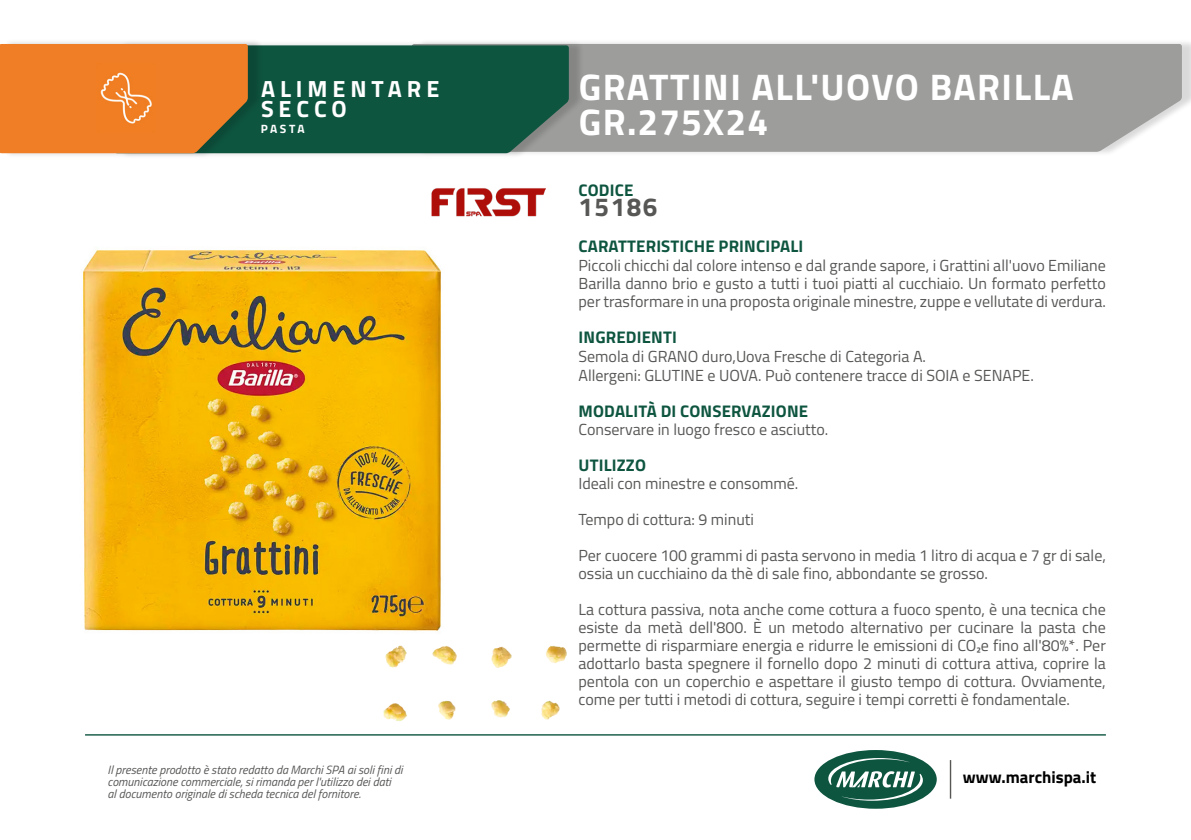
<style>
.page{position:relative;width:1191px;height:840px;background:#fff}
.page>*{position:absolute;margin:0;border:0;box-sizing:border-box;transform-origin:0 0}
.t1{font:700 37px "Titillium Web";letter-spacing:.04em;color:#fff}
.t2{font:700 26px "Titillium Web";letter-spacing:.06em;color:#575756}
.t3{font:700 23.4px/19.8px "Titillium Web";letter-spacing:.21em;color:#fff}
.t4{font:700 16.8px "Titillium Web";letter-spacing:.01em;color:#0e5540}
.t5{font:700 16.8px "Titillium Web";color:#000}
.t6{font:16px/18px "Titillium Web";color:#575756;text-align:justify}
.t7{font:italic 12px/12px "Titillium Web";color:#575756}
.t8{font:700 12px "Titillium Web";letter-spacing:.195em;color:#fff}
</style>
<div class="page">
<div style="left:416px;top:39px;width:775px;height:118px;background:#000;opacity:.15"></div>
<div style="left:584px;top:44px;width:597px;height:108px;background:#9d9d9c"></div>
<div style="left:119px;top:40px;width:465px;height:119px;background:#000;opacity:.15"></div>
<div style="left:263px;top:45px;width:306px;height:108px;background:#0e5540"></div>
<div style="left:4px;top:38px;width:259px;height:121px;background:#000;opacity:.15"></div>
<div style="left:0;top:44px;width:248px;height:109px;background:#ef7e26"></div>
<img style="left:96px;top:63px;width:59px;height:69px">
<img style="left:432px;top:188px;width:113px;height:29px">
<img style="left:83px;top:250px;width:358px;height:381px">
<img style="left:376px;top:626px;width:196px;height:110px">
<hr style="left:949px;top:759px;width:2px;height:39px;background:#575756">
<div style="left:814px;top:749px;width:122px;height:59px;background:#0e5540;border-radius:50%"></div>
<svg style="left:828px;top:757px;width:95px;height:43px"></svg>
<hr style="left:85px;top:733px;width:1021px;height:2px;background:#0e5540">
<p class="t3" style="left:261px;top:78px;width:180px">ALIMENTARE<br>SECCO</p>
<p class="t8" style="left:261px;top:120px;width:45px">PASTA</p>
<p class="t7" style="left:108px;top:762px;width:296px">Il presente prodotto è stato redatto da Marchi SPA ai soli fini di comunicazione commerciale, si rimanda per l'utilizzo dei dati<br>al documento originale di scheda tecnica del fornitore.</p>
<p class="t1" style="left:578px;top:59px;width:497px">GRATTINI ALL'UOVO BARILLA</p>
<p class="t1" style="left:578px;top:93px;width:191px">GR.275X24</p>
<p class="t4" style="left:578px;top:177px;width:56px">CODICE</p>
<p class="t2" style="left:578px;top:187px;width:81px">15186</p>
<p class="t4" style="left:578px;top:233px;width:226px">CARATTERISTICHE PRINCIPALI</p>
<p class="t6" style="left:578px;top:255px;width:529px">Piccoli chicchi dal colore intenso e dal grande sapore, i Grattini all'uovo Emiliane Barilla danno brio e gusto a tutti i tuoi piatti al cucchiaio. Un formato perfetto per trasformare in una proposta originale minestre, zuppe e vellutate di verdura.</p>
<p class="t4" style="left:578px;top:323px;width:100px">INGREDIENTI</p>
<p class="t6" style="left:578px;top:346px;width:349px">Semola di GRANO duro,Uova Fresche di Categoria A.</p>
<p class="t6" style="left:578px;top:365px;width:457px">Allergeni: GLUTINE e UOVA. Può contenere tracce di SOIA e SENAPE.</p>
<p class="t4" style="left:578px;top:397px;width:231px">MODALITÀ DI CONSERVAZIONE</p>
<p class="t6" style="left:578px;top:419px;width:251px">Conservare in luogo fresco e asciutto.</p>
<p class="t4" style="left:578px;top:451px;width:69px">UTILIZZO</p>
<p class="t6" style="left:578px;top:473px;width:221px">Ideali con minestre e consommé.</p>
<p class="t6" style="left:578px;top:509px;width:177px">Tempo di cottura: 9 minuti</p>
<p class="t6" style="left:578px;top:545px;width:529px">Per cuocere 100 grammi di pasta servono in media 1 litro di acqua e 7 gr di sale, ossia un cucchiaino da thè di sale fino, abbondante se grosso.</p>
<p class="t6" style="left:578px;top:599px;width:529px">La cottura passiva, nota anche come cottura a fuoco spento, è una tecnica che esiste da metà dell'800. È un metodo alternativo per cucinare la pasta che permette di risparmiare energia e ridurre le emissioni di CO₂e fino all'80%*. Per adottarlo basta spegnere il fornello dopo 2 minuti di cottura attiva, coprire la pentola con un coperchio e aspettare il giusto tempo di cottura. Ovviamente, come per tutti i metodi di cottura, seguire i tempi corretti è fondamentale.</p>
<p class="t5" style="left:963px;top:764px;width:135px">www.marchispa.it</p>
</div>
